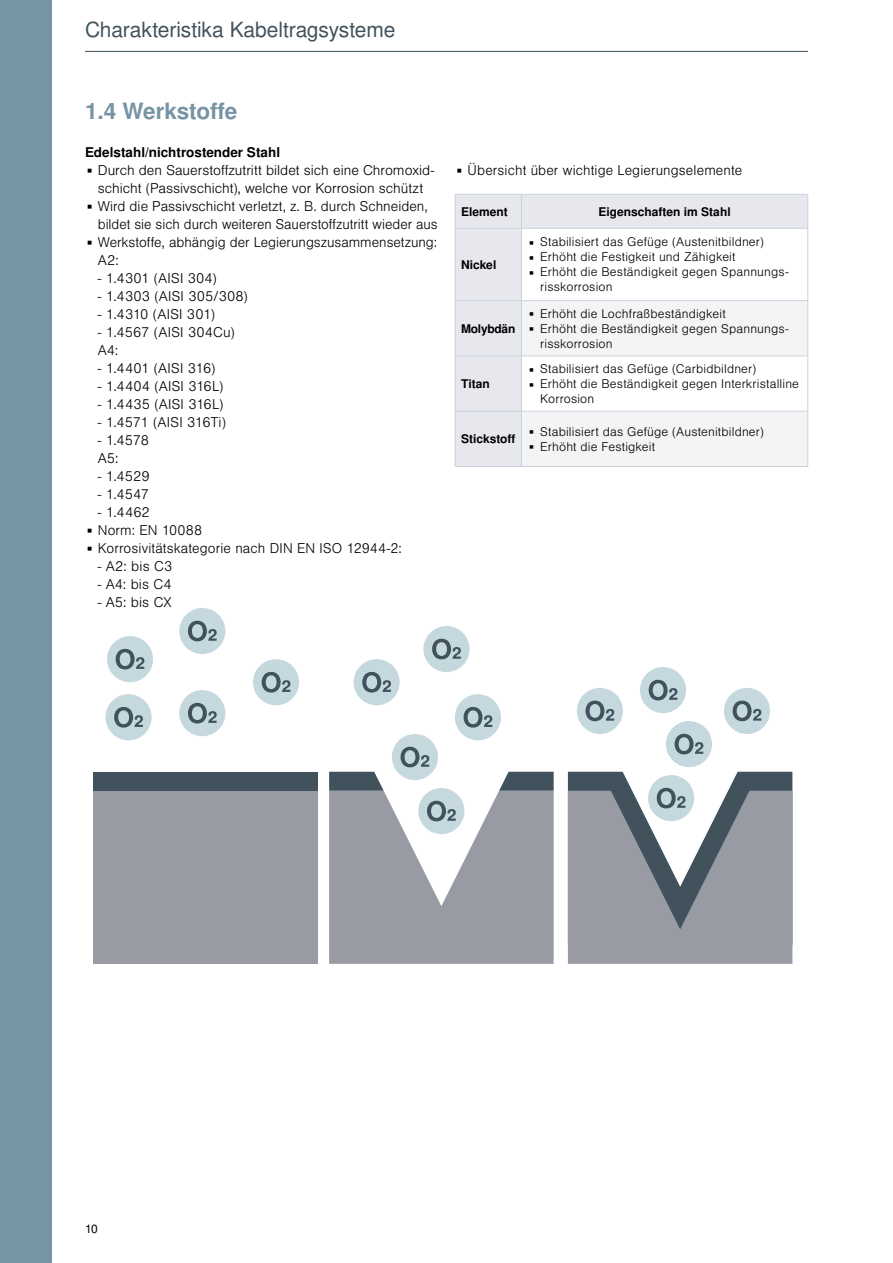
<style>
.page{position:relative;width:893px;height:1263px;background:#fff}
.page>*{position:absolute;margin:0;border:0;box-sizing:border-box;transform-origin:0 0}
.t1{font:31.05px "Nimbus San L";color:#000}
.t2{font:27.6px "Nimbus San L";color:#000}
.t3{font:700 22.5px "Nimbus San L";color:#7694a4}
.t4{font:21px "Nimbus San L";letter-spacing:-.005em;color:#41525d}
.t5{font:300 13.5px/18px "Nimbus San L";letter-spacing:.005em;color:#000}
.t6{font:700 13.5px "Nimbus San L";color:#000}
.t7{font:300 12px/15px "Nimbus San L";letter-spacing:.015em;color:#000}
.t8{font:700 12px "Nimbus San L";color:#000}
.t9{font:700 12px "Nimbus San L";letter-spacing:-.02em;color:#000}
.t10{font:12px "Nimbus San L";color:#000}
</style>
<div class="page">
<hr style="left:85px;top:51px;width:723px;height:1px;background:#41525d">
<svg style="left:456px;top:195px;width:351px;height:271px;fill:#e6e8ed"></svg>
<div style="left:522px;top:301px;width:285px;height:165px;background:#f3f4f6"></div>
<div style="left:521px;top:356px;width:287px;height:55px;background:#fff"></div>
<hr style="left:455px;top:195px;width:1px;height:33px;background:#cbd2da">
<hr style="left:455px;top:194px;width:66px;height:1px;background:#cbd2da">
<hr style="left:521px;top:195px;width:1px;height:33px;background:#cbd2da">
<hr style="left:521px;top:194px;width:287px;height:1px;background:#cbd2da">
<hr style="left:807px;top:195px;width:1px;height:33px;background:#cbd2da">
<hr style="left:521px;top:301px;width:1px;height:55px;background:#cbd2da">
<hr style="left:521px;top:228px;width:287px;height:1px;background:#cbd2da">
<hr style="left:807px;top:229px;width:1px;height:71px;background:#cbd2da">
<hr style="left:455px;top:229px;width:1px;height:71px;background:#cbd2da">
<hr style="left:455px;top:228px;width:66px;height:1px;background:#cbd2da">
<hr style="left:521px;top:229px;width:1px;height:71px;background:#cbd2da">
<hr style="left:521px;top:356px;width:1px;height:55px;background:#cbd2da">
<hr style="left:521px;top:300px;width:287px;height:1px;background:#cbd2da">
<hr style="left:807px;top:301px;width:1px;height:55px;background:#cbd2da">
<hr style="left:455px;top:301px;width:1px;height:55px;background:#cbd2da">
<hr style="left:455px;top:300px;width:66px;height:1px;background:#cbd2da">
<hr style="left:521px;top:356px;width:287px;height:1px;background:#cbd2da">
<hr style="left:455px;top:356px;width:1px;height:55px;background:#cbd2da">
<hr style="left:455px;top:356px;width:66px;height:1px;background:#cbd2da">
<hr style="left:455px;top:411px;width:1px;height:55px;background:#cbd2da">
<hr style="left:455px;top:411px;width:66px;height:1px;background:#cbd2da">
<hr style="left:521px;top:411px;width:1px;height:55px;background:#cbd2da">
<hr style="left:807px;top:356px;width:1px;height:55px;background:#cbd2da">
<hr style="left:455px;top:466px;width:66px;height:1px;background:#cbd2da">
<hr style="left:521px;top:411px;width:287px;height:1px;background:#cbd2da">
<hr style="left:807px;top:411px;width:1px;height:55px;background:#cbd2da">
<hr style="left:521px;top:466px;width:287px;height:1px;background:#cbd2da">
<div style="left:107px;top:636px;width:46px;height:46px;background:#c5d8de;border-radius:50%"></div>
<svg style="left:116px;top:649px;width:28px;height:20px"></svg>
<div style="left:105px;top:694px;width:47px;height:46px;background:#c5d8de;border-radius:50%"></div>
<svg style="left:114px;top:707px;width:29px;height:21px"></svg>
<div style="left:179px;top:608px;width:46px;height:46px;background:#c5d8de;border-radius:50%"></div>
<svg style="left:188px;top:621px;width:29px;height:20px"></svg>
<div style="left:179px;top:690px;width:46px;height:46px;background:#c5d8de;border-radius:50%"></div>
<svg style="left:188px;top:703px;width:29px;height:20px"></svg>
<div style="left:253px;top:659px;width:46px;height:46px;background:#c5d8de;border-radius:50%"></div>
<svg style="left:262px;top:672px;width:28px;height:20px"></svg>
<div style="left:354px;top:659px;width:46px;height:46px;background:#c5d8de;border-radius:50%"></div>
<svg style="left:362px;top:672px;width:29px;height:20px"></svg>
<div style="left:423px;top:626px;width:47px;height:46px;background:#c5d8de;border-radius:50%"></div>
<svg style="left:432px;top:639px;width:29px;height:20px"></svg>
<div style="left:392px;top:734px;width:46px;height:46px;background:#c5d8de;border-radius:50%"></div>
<div style="left:455px;top:694px;width:46px;height:46px;background:#c5d8de;border-radius:50%"></div>
<svg style="left:464px;top:707px;width:28px;height:21px"></svg>
<div style="left:577px;top:688px;width:46px;height:46px;background:#c5d8de;border-radius:50%"></div>
<svg style="left:585px;top:701px;width:29px;height:20px"></svg>
<div style="left:640px;top:667px;width:46px;height:46px;background:#c5d8de;border-radius:50%"></div>
<svg style="left:649px;top:680px;width:28px;height:20px"></svg>
<div style="left:724px;top:688px;width:46px;height:46px;background:#c5d8de;border-radius:50%"></div>
<svg style="left:733px;top:701px;width:28px;height:20px"></svg>
<div style="left:666px;top:721px;width:46px;height:46px;background:#c5d8de;border-radius:50%"></div>
<svg style="left:675px;top:734px;width:28px;height:20px"></svg>
<div style="left:94px;top:791px;width:224px;height:173px;background:#989ba3"></div>
<div style="left:94px;top:772px;width:224px;height:19px;background:#41525d"></div>
<svg style="left:329px;top:747px;width:225px;height:217px"></svg>
<svg style="left:568px;top:772px;width:224px;height:192px;background:#969ba3"></svg>
<div style="left:0;top:0;width:51px;height:1263px;background:#7694a4"></div>
<h3 class="t4" style="left:85px;top:16px;width:312px">Charakteristika Kabeltragsysteme</h3>
<h3 class="t3" style="left:85px;top:98px;width:154px">1.4 Werkstoffe</h3>
<p class="t6" style="left:85px;top:144px;width:197px">Edelstahl/nichtrostender Stahl</p>
<h1 class="t1" style="left:85px;top:152px;width:10px">·</h1>
<p class="t5" style="left:98px;top:161px;width:338px">Durch den Sauerstoffzutritt bildet sich eine Chromoxid&shy;schicht (Passivschicht), welche vor Korrosion schützt</p>
<h1 class="t1" style="left:85px;top:188px;width:10px">·</h1>
<p class="t5" style="left:98px;top:197px;width:341px">Wird die Passivschicht verletzt, z. B. durch Schneiden, bildet sie sich durch weiteren Sauerstoffzutritt wieder aus</p>
<h1 class="t1" style="left:85px;top:224px;width:10px">·</h1>
<p class="t5" style="left:98px;top:233px;width:341px">Werkstoffe, abhängig der Legierungszusammensetzung:<br>A2:</p>
<p class="t5" style="left:98px;top:269px;width:121px">- 1.4301 (AISI 304)</p>
<p class="t5" style="left:98px;top:287px;width:152px">- 1.4303 (AISI 305/308)</p>
<p class="t5" style="left:98px;top:305px;width:119px">- 1.4310 (AISI 301)</p>
<p class="t5" style="left:98px;top:323px;width:138px">- 1.4567 (AISI 304Cu)<br>A4:</p>
<p class="t5" style="left:98px;top:359px;width:119px">- 1.4401 (AISI 316)</p>
<p class="t5" style="left:98px;top:377px;width:127px">- 1.4404 (AISI 316L)</p>
<p class="t5" style="left:98px;top:395px;width:127px">- 1.4435 (AISI 316L)</p>
<p class="t5" style="left:98px;top:413px;width:130px">- 1.4571 (AISI 316Ti)</p>
<p class="t5" style="left:98px;top:431px;width:53px">- 1.4578<br>A5:</p>
<p class="t5" style="left:98px;top:467px;width:53px">- 1.4529</p>
<p class="t5" style="left:98px;top:485px;width:53px">- 1.4547</p>
<p class="t5" style="left:98px;top:503px;width:54px">- 1.4462</p>
<h1 class="t1" style="left:85px;top:512px;width:10px">·</h1>
<p class="t5" style="left:98px;top:521px;width:106px">Norm: EN 10088</p>
<h1 class="t1" style="left:85px;top:530px;width:10px">·</h1>
<p class="t5" style="left:98px;top:539px;width:306px">Korrosivitätskategorie nach DIN EN ISO 12944-2:</p>
<p class="t5" style="left:98px;top:557px;width:76px">- A2: bis C3</p>
<p class="t5" style="left:98px;top:575px;width:76px">- A4: bis C4</p>
<p class="t5" style="left:98px;top:593px;width:75px">- A5: bis CX</p>
<h1 class="t1" style="left:455px;top:152px;width:10px">·</h1>
<p class="t5" style="left:468px;top:161px;width:276px">Übersicht über wichtige Legierungselemente</p>
<p class="t8" style="left:461px;top:204px;width:48px">Element</p>
<p class="t8" style="left:598px;top:204px;width:134px">Eigenschaften im Stahl</p>
<p class="t8" style="left:461px;top:257px;width:37px">Nickel</p>
<p class="t9" style="left:461px;top:321px;width:56px">Molybdän</p>
<p class="t8" style="left:461px;top:376px;width:30px">Titan</p>
<p class="t8" style="left:461px;top:431px;width:56px">Stickstoff</p>
<h2 class="t2" style="left:527px;top:227px;width:9px">·</h2>
<p class="t7" style="left:540px;top:234px;width:225px">Stabilisiert das Gefüge (Austenitbildner)</p>
<h2 class="t2" style="left:527px;top:242px;width:9px">·</h2>
<p class="t7" style="left:540px;top:249px;width:197px">Erhöht die Festigkeit und Zähigkeit</p>
<h2 class="t2" style="left:527px;top:257px;width:9px">·</h2>
<p class="t7" style="left:540px;top:264px;width:250px">Erhöht die Beständigkeit gegen Spannungs&shy;risskorrosion</p>
<h2 class="t2" style="left:527px;top:298px;width:9px">·</h2>
<p class="t7" style="left:540px;top:305px;width:187px">Erhöht die Lochfraßbeständigkeit</p>
<h2 class="t2" style="left:527px;top:313px;width:9px">·</h2>
<p class="t7" style="left:540px;top:320px;width:250px">Erhöht die Beständigkeit gegen Spannungs&shy;risskorrosion</p>
<h2 class="t2" style="left:527px;top:353px;width:9px">·</h2>
<p class="t7" style="left:540px;top:361px;width:217px">Stabilisiert das Gefüge (Carbidbildner)</p>
<h2 class="t2" style="left:527px;top:368px;width:9px">·</h2>
<p class="t7" style="left:540px;top:376px;width:260px">Erhöht die Beständigkeit gegen Interkristalline<br>Korrosion</p>
<h2 class="t2" style="left:527px;top:416px;width:9px">·</h2>
<p class="t7" style="left:540px;top:423px;width:225px">Stabilisiert das Gefüge (Austenitbildner)</p>
<h2 class="t2" style="left:527px;top:431px;width:9px">·</h2>
<p class="t7" style="left:540px;top:438px;width:116px">Erhöht die Festigkeit</p>
<p class="t10" style="left:85px;top:1222px;width:14px">10</p>
</div>
